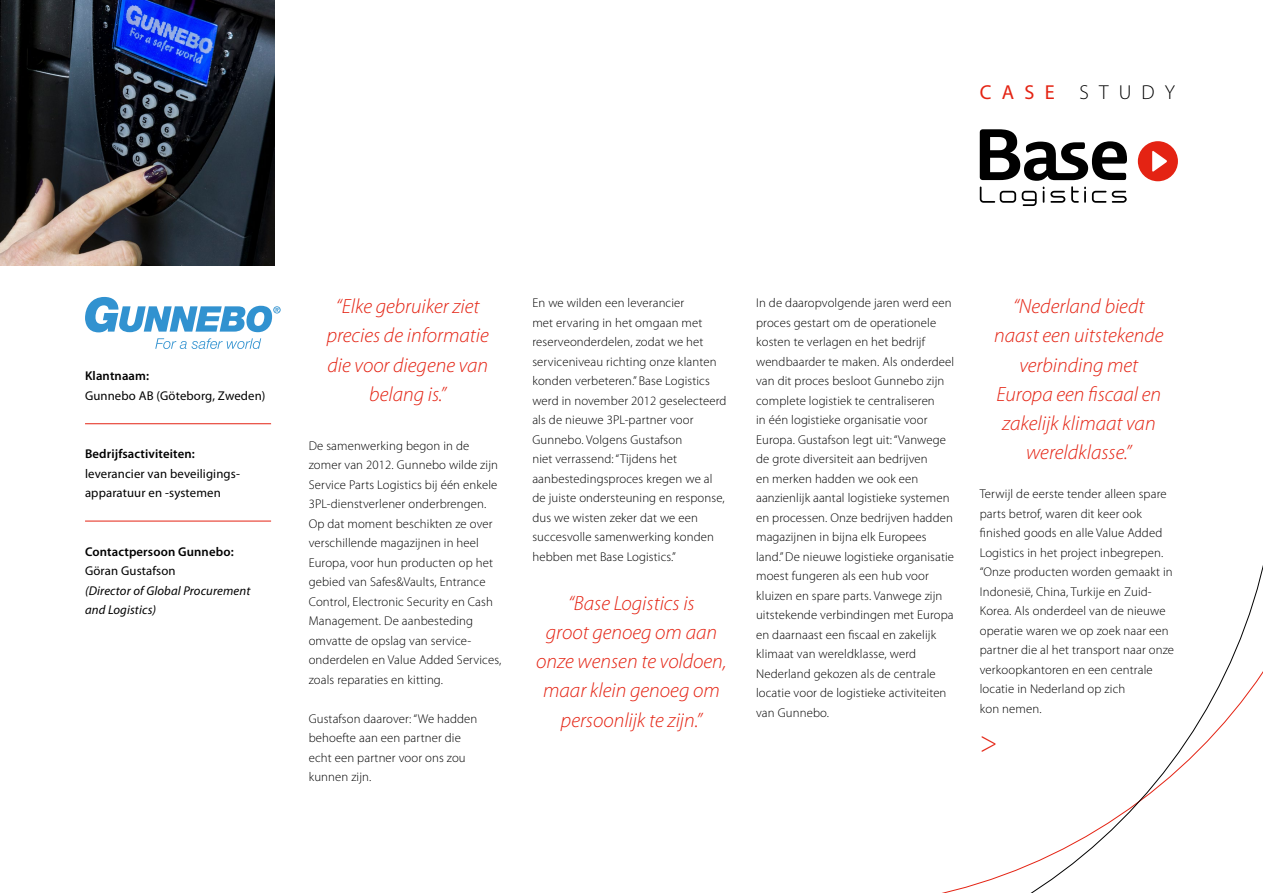
<style>
.page{position:relative;width:1263px;height:893px;background:#fff}
.page>*{position:absolute;margin:0;border:0;box-sizing:border-box;transform-origin:0 0}
.t1{font:300 30px "Myriad Pro";color:#e42313}
.t2{font:italic 300 20.7px/29.2px "Myriad Pro";color:#e42313;text-align:center}
.t3{font:300 20.25px "Myriad Pro";letter-spacing:.505em;color:#000}
.t4{font:300 12.75px/19.5px "Myriad Pro";letter-spacing:.01em;color:#000}
.t5{font:12.75px/19.5px "Myriad Pro";letter-spacing:.01em;color:#000}
.t6{font:600 12.75px "Myriad Pro";letter-spacing:.01em;color:#000}
.t7{font:italic 12.75px/19.5px "Myriad Pro";letter-spacing:.01em;color:#000}
.s1{font-weight:400;color:#e42313}
</style>
<div class="page">
<svg style="left:942px;top:565px;width:321px;height:328px"></svg>
<svg style="left:155px;top:338px;width:106px;height:11px"></svg>
<svg style="left:85px;top:297px;width:196px;height:35px"></svg>
<hr style="left:85px;top:423px;width:186px;height:1px;background:#e42313">
<hr style="left:85px;top:521px;width:186px;height:1px;background:#e42313">
<img style="left:0;top:0;width:274px;height:265px">
<div style="left:1138px;top:141px;width:40px;height:40px;background:#e42313;border-radius:50%"></div>
<svg style="left:980px;top:129px;width:147px;height:77px"></svg>
<svg style="left:1152px;top:151px;width:15px;height:21px"></svg>
<h3 class="t3" style="left:980px;top:81px;width:197px"><span class="s1">CASE</span> STUDY</h3>
<p class="t6" style="left:85px;top:369px;width:66px">Klantnaam:</p>
<p class="t5" style="left:85px;top:386px;width:182px">Gunnebo AB (Göteborg, Zweden)</p>
<p class="t6" style="left:85px;top:447px;width:111px">Bedrijfsactiviteiten:</p>
<p class="t5" style="left:85px;top:464px;width:156px">leverancier van beveiligings&shy;apparatuur en -systemen</p>
<p class="t6" style="left:85px;top:544px;width:150px">Contactpersoon Gunnebo:</p>
<p class="t5" style="left:85px;top:561px;width:92px">Göran Gustafson</p>
<p class="t7" style="left:85px;top:581px;width:167px">(Director of Global Procurement and Logistics)</p>
<h2 class="t2" style="left:327px;top:292px;width:164px">“Elke gebruiker ziet precies de informatie die voor diegene van belang is.”</h2>
<p class="t4" style="left:309px;top:436px;width:194px">De samenwerking begon in de zomer van 2012. Gunnebo wilde zijn Service Parts Logistics bij één enkele 3PL-dienstverlener onderbrengen.<br>Op dat moment beschikten ze over verschillende magazijnen in heel Europa, voor hun producten op het gebied van Safes&amp;Vaults, Entrance Control, Electronic Security en Cash Management. De aanbesteding omvatte de opslag van service&shy;onderdelen en Value Added Services, zoals reparaties en kitting.</p>
<p class="t4" style="left:309px;top:709px;width:170px">Gustafson daarover: “We hadden behoefte aan een partner die echt een partner voor ons zou kunnen zijn.</p>
<p class="t4" style="left:532px;top:293px;width:196px">En we wilden een leverancier<br>met ervaring in het omgaan met reserveonderdelen, zodat we het serviceniveau richting onze klanten konden verbeteren.” Base Logistics werd in november 2012 geselecteerd als de nieuwe 3PL-partner voor<br>Gunnebo. Volgens Gustafson<br>niet verrassend: “Tijdens het aanbestedingsproces kregen we al de juiste ondersteuning en response, dus we wisten zeker dat we een succesvolle samenwerking konden hebben met Base Logistics.”</p>
<h2 class="t2" style="left:536px;top:588px;width:192px">“Base Logistics is<br>groot genoeg om aan onze wensen te voldoen, maar klein genoeg om persoonlijk te zijn.”</h2>
<p class="t4" style="left:756px;top:293px;width:200px">In de daaropvolgende jaren werd een proces gestart om de operationele kosten te verlagen en het bedrijf wendbaarder te maken. Als onderdeel van dit proces besloot Gunnebo zijn complete logistiek te centraliseren<br>in één logistieke organisatie voor Europa. Gustafson legt uit: “Vanwege de grote diversiteit aan bedrijven<br>en merken hadden we ook een aanzienlijk aantal logistieke systemen en processen. Onze bedrijven hadden magazijnen in bijna elk Europees land.” De nieuwe logistieke organisatie moest fungeren als een hub voor kluizen en spare parts. Vanwege zijn uitstekende verbindingen met Europa en daarnaast een fiscaal en zakelijk klimaat van wereldklasse, werd Nederland gekozen als de centrale locatie voor de logistieke activiteiten van Gunnebo.</p>
<h2 class="t2" style="left:994px;top:292px;width:171px">“Nederland biedt naast een uitstekende verbinding met<br>Europa een fiscaal en zakelijk klimaat van wereldklasse.”</h2>
<p class="t4" style="left:980px;top:485px;width:196px">Terwijl de eerste tender alleen spare parts betrof, waren dit keer ook finished goods en alle Value Added<br>Logistics in het project inbegrepen. “Onze producten worden gemaakt in<br>Indonesië, China, Turkije en Zuid-<br>Korea. Als onderdeel van de nieuwe operatie waren we op zoek naar een partner die al het transport naar onze verkoopkantoren en een centrale locatie in Nederland op zich<br>kon nemen.</p>
<h1 class="t1" style="left:980px;top:725px;width:19px">&gt;</h1>
</div>
